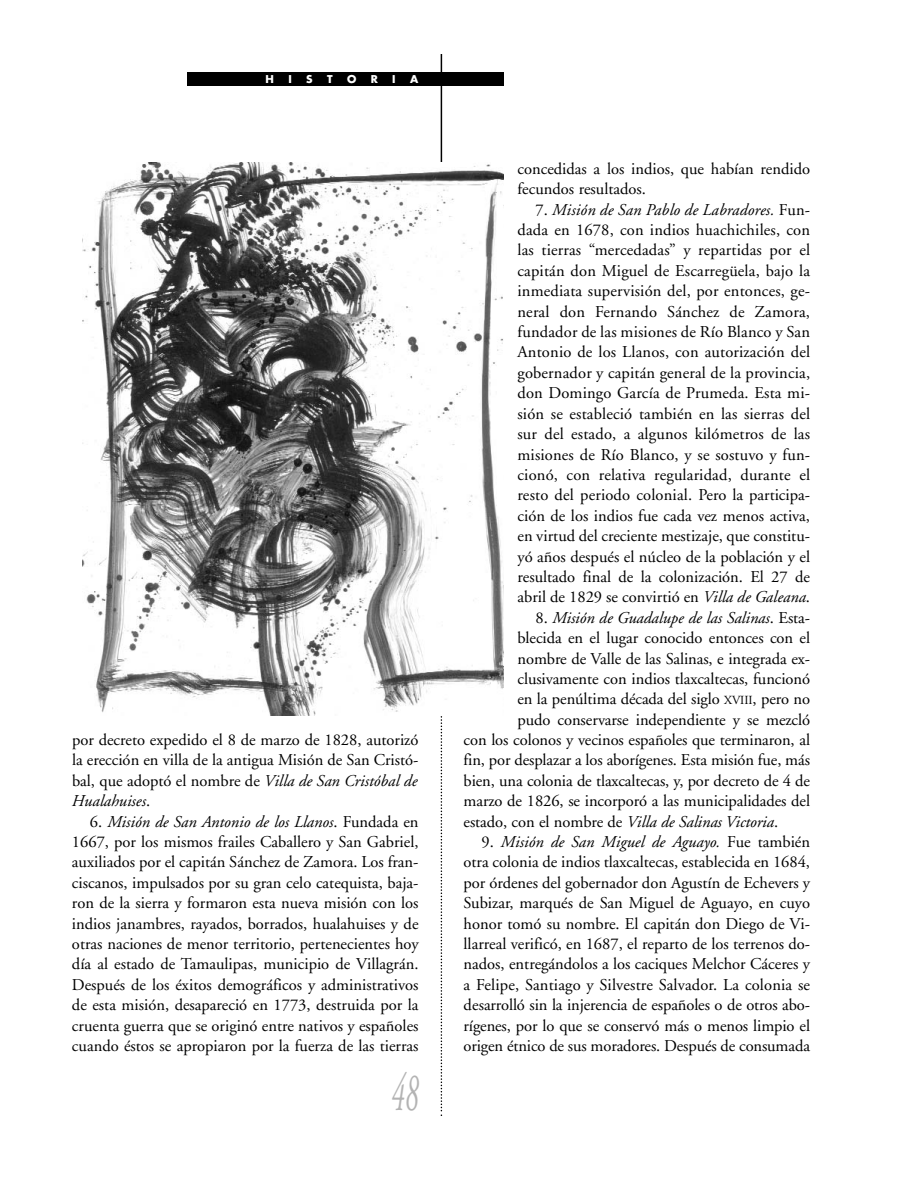
<style>
.page{position:relative;width:918px;height:1188px;background:#fff}
.page>*{position:absolute;margin:0;border:0;box-sizing:border-box;transform-origin:0 0}
.t1{font:italic 54px "Adobe Garamond";color:#b3b3b3;scale:.5 1}
.t2{font:16.5px/20.4px "Adobe Garamond";letter-spacing:-.005em;color:#000;text-align:justify}
.t3{font:italic 16.5px "Adobe Garamond";letter-spacing:-.005em;color:#000}
.t4{font:700 10.5px "Futura";color:#fff}
.s1{font-style:italic}
.s2{font-style:normal}
.s3{font-size:12.3px}
</style>
<div class="page">
<hr style="left:441px;top:54px;width:1px;height:306px;background:#000">
<svg style="left:441px;top:716px;width:1px;height:400px"></svg>
<div style="left:188px;top:72px;width:316px;height:14px;background:#000"></div>
<img style="left:83px;top:162px;width:421px;height:553px">
<p class="t4" style="left:266px;top:74px;width:10px">H</p>
<p class="t4" style="left:288px;top:74px;width:5px">I</p>
<p class="t4" style="left:306px;top:74px;width:8px">S</p>
<p class="t4" style="left:327px;top:74px;width:7px">T</p>
<p class="t4" style="left:347px;top:74px;width:11px">O</p>
<p class="t4" style="left:371px;top:74px;width:9px">R</p>
<p class="t4" style="left:392px;top:74px;width:5px">I</p>
<p class="t4" style="left:410px;top:74px;width:10px">A</p>
<p class="t2" style="left:72px;top:731px;width:348px">por decreto expedido el 8 de marzo de 1828, autorizó la erección en villa de la antigua Misión de San Cristó&shy;bal, que adoptó el nombre de <span class="s1">Villa de San Cristóbal de Hualahuises</span>.</p>
<p class="t2" style="left:72px;top:813px;width:348px;text-indent:18px">6. <span class="s1">Misión de San Antonio de los Llanos</span>. Fundada en 1667, por los mismos frailes Caballero y San Gabriel, auxiliados por el capitán Sánchez de Zamora. Los fran&shy;ciscanos, impulsados por su gran celo catequista, baja&shy;ron de la sierra y formaron esta nueva misión con los indios janambres, rayados, borrados, hualahuises y de otras naciones de menor territorio, pertenecientes hoy día al estado de Tamaulipas, municipio de Villagrán.<br>Después de los éxitos demográficos y administrativos de esta misión, desapareció en 1773, destruida por la cruenta guerra que se originó entre nativos y españoles cuando éstos se apropiaron por la fuerza de las tierras</p>
<h1 class="t1" style="left:391px;top:1071px;width:56px">48</h1>
<p class="t2" style="left:518px;top:160px;width:294px">concedidas a los indios, que habían rendido fecundos resultados.</p>
<p class="t2" style="left:518px;top:201px;width:294px;text-indent:18px">7. <span class="s1">Misión de San Pablo de Labradores.</span> Fun&shy;dada en 1678, con indios huachichiles, con las tierras “mercedadas” y repartidas por el capitán don Miguel de Escarregüela, bajo la inmediata supervisión del, por entonces, ge&shy;neral don Fernando Sánchez de Zamora, fundador de las misiones de Río Blanco y San Antonio de los Llanos, con autorización del gobernador y capitán general de la provincia, don Domingo García de Prumeda. Esta mi&shy;sión se estableció también en las sierras del sur del estado, a algunos kilómetros de las misiones de Río Blanco, y se sostuvo y fun&shy;cionó, con relativa regularidad, durante el resto del periodo colonial. Pero la participa&shy;ción de los indios fue cada vez menos activa, en virtud del creciente mestizaje, que constitu&shy;yó años después el núcleo de la población y el resultado final de la colonización. El 27 de abril de 1829 se convirtió en <span class="s1">Villa de Galeana</span>.</p>
<p class="t3" style="left:535px;top:611px;width:276px"><span class="s2">8.</span> Misión de Guadalupe de las Salinas<span class="s2">. Esta-</span></p>
<p class="t2" style="left:518px;top:629px;width:294px">blecida en el lugar conocido entonces con el</p>
<p class="t2" style="left:518px;top:650px;width:294px">nombre de Valle de las Salinas, e integrada ex-</p>
<p class="t2" style="left:518px;top:670px;width:294px">clusivamente con indios tlaxcaltecas, funcionó</p>
<p class="t2" style="left:518px;top:690px;width:294px">en la penúltima década del siglo <span class="s3">XVIII</span>, pero no</p>
<p class="t2" style="left:517px;top:711px;width:294px">pudo conservarse independiente y se mezcló</p>
<p class="t2" style="left:464px;top:731px;width:348px">con los colonos y vecinos españoles que terminaron, al</p>
<p class="t2" style="left:464px;top:752px;width:348px">fin, por desplazar a los aborígenes. Esta misión fue, más</p>
<p class="t2" style="left:464px;top:772px;width:348px">bien, una colonia de tlaxcaltecas, y, por decreto de 4 de</p>
<p class="t2" style="left:464px;top:792px;width:348px">marzo de 1826, se incorporó a las municipalidades del</p>
<p class="t3" style="left:464px;top:815px;width:316px"><span class="s2">estado, con el nombre de</span> Villa de Salinas Victoria<span class="s2">.</span></p>
<p class="t2" style="left:464px;top:833px;width:348px;text-indent:18px">9. <span class="s1">Misión de San Miguel de Aguayo.</span> Fue también otra colonia de indios tlaxcaltecas, establecida en 1684, por órdenes del gobernador don Agustín de Echevers y Subizar, marqués de San Miguel de Aguayo, en cuyo honor tomó su nombre. El capitán don Diego de Vi&shy;llarreal verificó, en 1687, el reparto de los terrenos do&shy;nados, entregándolos a los caciques Melchor Cáceres y a Felipe, Santiago y Silvestre Salvador. La colonia se desarrolló sin la injerencia de españoles o de otros abo&shy;rígenes, por lo que se conservó más o menos limpio el origen étnico de sus moradores. Después de consumada</p>
</div>
